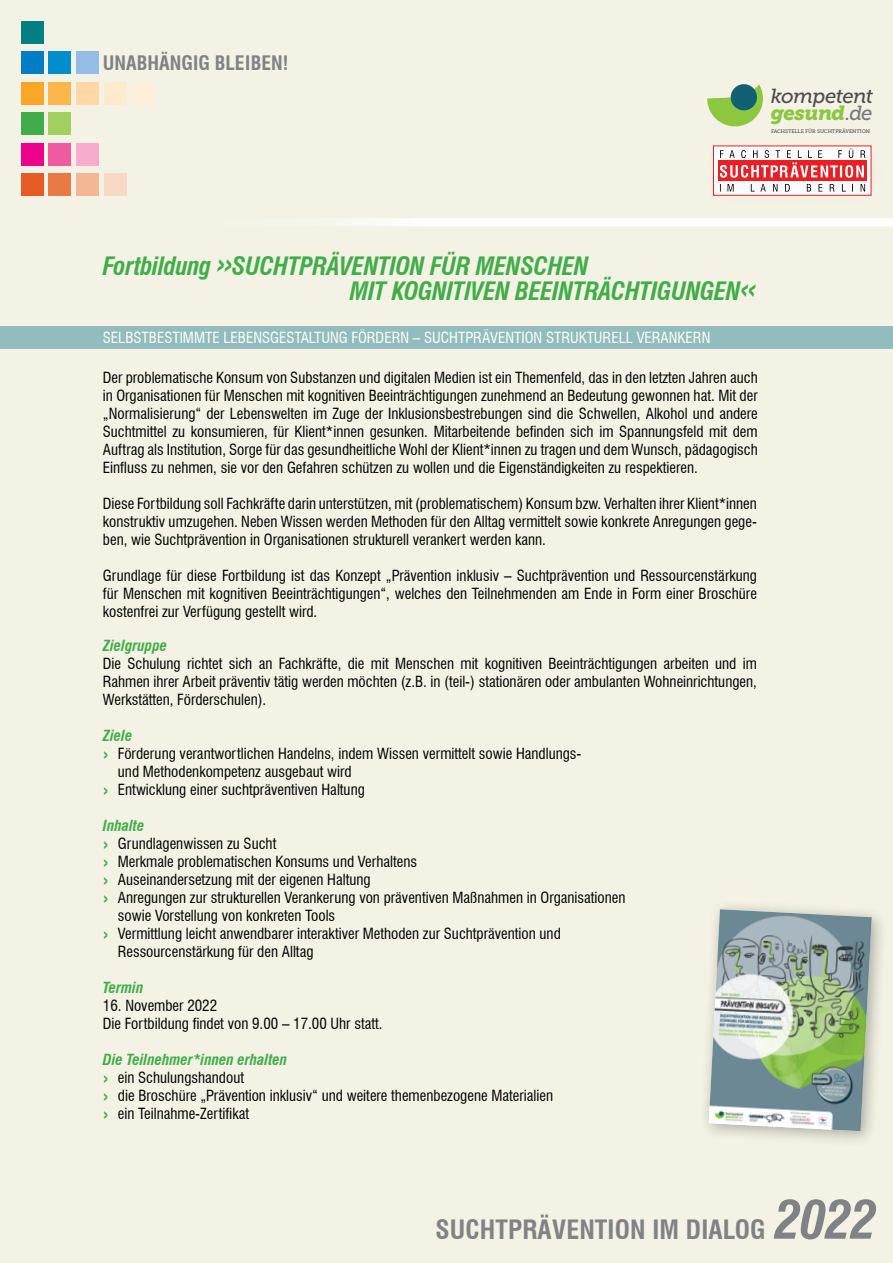
<style>
.page{position:relative;width:893px;height:1263px;background:#f3f2e4}
.page>*{position:absolute;margin:0;border:0;box-sizing:border-box;transform-origin:0 0}
.t1{font:italic 700 condensed 52.5px "Swiss 721 BT";color:#808285}
.t2{font:700 condensed 25.95px "Swiss 721 BT";letter-spacing:.005em;color:#808285}
.t3{font:italic 700 condensed 24.75px/25.5px "Swiss 721 BT";letter-spacing:-.02em;color:#41ad49}
.t4{font:italic 20.4px/17.4px "Museo Slab 500";letter-spacing:-.04em;color:#4d4d4f}
.t5{font:700 condensed 19.5px "Swiss 721 BT";color:#808285}
.t6{font:condensed 15px/18px "Swiss 721 BT";color:#000;text-align:justify}
.t7{font:condensed 15px "Swiss 721 BT";color:#fff}
.t8{font:italic 700 condensed 15px "Swiss 721 BT";color:#41ad49}
.t9{font:5.1px "Museo Slab 500";letter-spacing:-.02em;color:#4d4d4f}
.s1{font-family:"Museo Slab 900";color:#8dc63f}
.s2{color:#77787b}
.s3{font-size:32.7px}
.s4{font-weight:700;font-size:21px;color:#41ad49}
</style>
<div class="page">
<div style="left:0;top:326px;width:893px;height:22px;background:#93bcbf"></div>
<div style="left:0;top:218px;width:893px;height:8px;background:#fff"></div>
<div style="left:21px;top:21px;width:22px;height:22px;background:#008081"></div>
<div style="left:21px;top:52px;width:22px;height:22px;background:#007dc5"></div>
<div style="left:49px;top:52px;width:22px;height:22px;background:#008ece"></div>
<div style="left:76px;top:52px;width:23px;height:22px;background:#94bce4"></div>
<div style="left:21px;top:82px;width:22px;height:22px;background:#faa627"></div>
<div style="left:49px;top:82px;width:22px;height:22px;background:#fcb64c"></div>
<div style="left:104px;top:82px;width:22px;height:22px;background:#ffeace"></div>
<div style="left:76px;top:82px;width:23px;height:22px;background:#ffd8a5"></div>
<div style="left:132px;top:82px;width:22px;height:22px;background:#ffeed9"></div>
<div style="left:21px;top:113px;width:22px;height:22px;background:#41ad49"></div>
<div style="left:49px;top:113px;width:22px;height:22px;background:#a3cf62"></div>
<div style="left:21px;top:143px;width:22px;height:22px;background:#ec008c"></div>
<div style="left:49px;top:143px;width:22px;height:22px;background:#ef5ba1"></div>
<div style="left:76px;top:143px;width:23px;height:22px;background:#f6adcd"></div>
<div style="left:21px;top:173px;width:22px;height:22px;background:#e65a25"></div>
<div style="left:49px;top:173px;width:22px;height:22px;background:#ea7a45"></div>
<div style="left:76px;top:173px;width:23px;height:22px;background:#f4b795"></div>
<div style="left:104px;top:173px;width:22px;height:22px;background:#f9d9c5"></div>
<svg style="left:0;top:218px;width:378px;height:8px;background:#f4f3e7"></svg>
<div style="left:686px;top:118px;width:207px;height:111px;background:#000;opacity:.05"></div>
<div style="left:713px;top:146px;width:158px;height:50px;border:1px solid #ed1d24"></div>
<svg style="left:720px;top:149px;width:145px;height:29px;background:#ec9295"></svg>
<svg style="left:720px;top:184px;width:145px;height:8px"></svg>
<svg style="left:707px;top:85px;width:56px;height:41px"></svg>
<div style="left:731px;top:84px;width:26px;height:26px;background:#116073;border-radius:50%"></div>
<div style="left:698px;top:898px;width:190px;height:249px;background:#000;opacity:.3"></div>
<img style="left:709px;top:909px;width:163px;height:222px">
<p class="t5" style="left:103px;top:51px;width:187px">UNABHÄNGIG BLEIBEN!</p>
<p class="t4" style="left:771px;top:87px;width:104px">kompetent <span class="s1">gesund</span><span class="s2">.de</span></p>
<p class="t9" style="left:771px;top:129px;width:100px">FACHSTELLE FÜR SUCHTPRÄVENTION</p>
<p class="t3" style="left:350px;top:253px;width:409px;text-indent:-247px">Fortbildung <span class="s3">»</span>SUCHTPRÄVENTION FÜR MENSCHEN<br>MIT KOGNITIVEN BEEINTRÄCHTIGUNGEN<span class="s3">«</span></p>
<p class="t7" style="left:103px;top:329px;width:609px">SELBSTBESTIMMTE LEBENSGESTALTUNG FÖRDERN – SUCHTPRÄVENTION STRUKTURELL VERANKERN</p>
<p class="t6" style="left:103px;top:368px;width:656px">Der problematische Konsum von Substanzen und digitalen Medien ist ein Themenfeld, das in den letzten Jahren auch in Organisationen für Menschen mit kognitiven Beeinträchtigungen zunehmend an Bedeutung gewonnen hat. Mit der „Normalisierung“ der Lebenswelten im Zuge der Inklusionsbestrebungen sind die Schwellen, Alkohol und andere Suchtmittel zu konsumieren, für Klient*innen gesunken. Mitarbeitende befinden sich im Spannungsfeld mit dem Auftrag als Institution, Sorge für das gesundheitliche Wohl der Klient*innen zu tragen und dem Wunsch, pädagogisch Einfluss zu nehmen, sie vor den Gefahren schützen zu wollen und die Eigenständigkeiten zu respektieren.</p>
<p class="t6" style="left:103px;top:494px;width:655px">Diese Fortbildung soll Fachkräfte darin unterstützen, mit (problematischem) Konsum bzw. Verhalten ihrer Klient*innen konstruktiv umzugehen. Neben Wissen werden Methoden für den Alltag vermittelt sowie konkrete Anregungen gege&shy;ben, wie Suchtprävention in Organisationen strukturell verankert werden kann.</p>
<p class="t6" style="left:103px;top:566px;width:655px">Grundlage für diese Fortbildung ist das Konzept „Prävention inklusiv – Suchtprävention und Ressourcenstärkung für Menschen mit kognitiven Beeinträchtigungen“, welches den Teilnehmenden am Ende in Form einer Broschüre kostenfrei zur Verfügung gestellt wird.</p>
<p class="t8" style="left:103px;top:637px;width:66px">Zielgruppe</p>
<p class="t6" style="left:103px;top:655px;width:655px">Die Schulung richtet sich an Fachkräfte, die mit Menschen mit kognitiven Beeinträchtigungen arbeiten und im Rahmen ihrer Arbeit präventiv tätig werden möchten (z.B. in (teil-) stationären oder ambulanten Wohneinrichtungen, Werkstätten, Förderschulen).</p>
<p class="t8" style="left:103px;top:727px;width:31px">Ziele</p>
<p class="t6" style="left:118px;top:745px;width:465px;text-indent:-15px"><span class="s4">›</span> Förderung verantwortlichen Handelns, indem Wissen vermittelt sowie Handlungs&shy;und Methodenkompetenz ausgebaut wird</p>
<p class="t6" style="left:103px;top:781px;width:263px"><span class="s4">›</span> Entwicklung einer suchtpräventiven Haltung</p>
<p class="t8" style="left:103px;top:817px;width:43px">Inhalte</p>
<p class="t6" style="left:103px;top:835px;width:175px"><span class="s4">›</span> Grundlagenwissen zu Sucht</p>
<p class="t6" style="left:103px;top:853px;width:316px"><span class="s4">›</span> Merkmale problematischen Konsums und Verhaltens</p>
<p class="t6" style="left:103px;top:871px;width:269px"><span class="s4">›</span> Auseinandersetzung mit der eigenen Haltung</p>
<p class="t6" style="left:118px;top:889px;width:509px;text-indent:-15px"><span class="s4">›</span> Anregungen zur strukturellen Verankerung von präventiven Maßnahmen in Organisationen sowie Vorstellung von konkreten Tools</p>
<p class="t6" style="left:118px;top:925px;width:444px;text-indent:-15px"><span class="s4">›</span> Vermittlung leicht anwendbarer interaktiver Methoden zur Suchtprävention und<br>Ressourcenstärkung für den Alltag</p>
<p class="t8" style="left:103px;top:979px;width:42px">Termin</p>
<p class="t6" style="left:103px;top:997px;width:116px">16. November 2022</p>
<p class="t6" style="left:103px;top:1015px;width:281px">Die Fortbildung findet von 9.00 – 17.00 Uhr statt.</p>
<p class="t8" style="left:103px;top:1051px;width:186px">Die Teilnehmer*innen erhalten</p>
<p class="t6" style="left:103px;top:1069px;width:143px"><span class="s4">›</span> ein Schulungshandout</p>
<p class="t6" style="left:103px;top:1087px;width:452px"><span class="s4">›</span> die Broschüre „Prävention inklusiv“ und weitere themenbezogene Materialien</p>
<p class="t6" style="left:103px;top:1105px;width:148px"><span class="s4">›</span> ein Teilnahme-Zertifikat</p>
<p class="t2" style="left:435px;top:1213px;width:331px">SUCHTPRÄVENTION IM DIALOG</p>
<p class="t1" style="left:775px;top:1188px;width:104px">2022</p>
</div>
